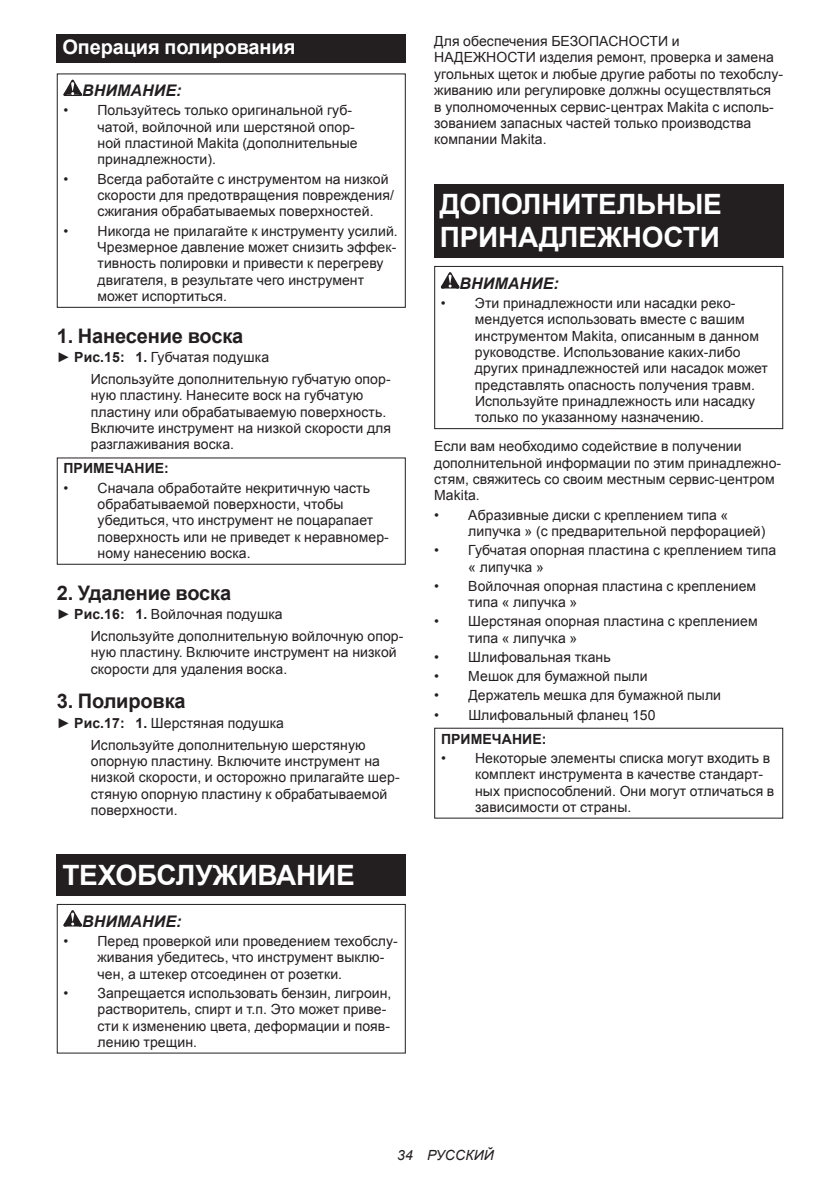
<style>
.page{position:relative;width:840px;height:1191px;background:#fff}
.page>*{position:absolute;margin:0;border:0;box-sizing:border-box;transform-origin:0 0}
.t1{font:700 28px/32.8px "Arial";letter-spacing:-.01em;color:#fff}
.t2{font:700 20px "Arial";letter-spacing:-.01em;color:#231f20}
.t3{font:700 20px "Arial";letter-spacing:-.01em;color:#fff}
.t4{font:italic 700 16px "Arial";letter-spacing:.005em;color:#231f20}
.t5{font:14px/16.4px "Arial";letter-spacing:.005em;color:#231f20}
.t6{font:700 14px "Arial";letter-spacing:.005em;color:#231f20}
.t7{font:italic 14px "Arial";letter-spacing:.005em;color:#231f20}
.s1{font-weight:700}
</style>
<div class="page">
<div style="left:57px;top:34px;width:348px;height:29px;background:#231f20"></div>
<svg style="left:63px;top:80px;width:19px;height:16px"></svg>
<div style="left:57px;top:73px;width:348px;height:235px;border:1px solid #231f20"></div>
<div style="left:57px;top:457px;width:348px;height:108px;border:1px solid #231f20"></div>
<div style="left:57px;top:855px;width:348px;height:41px;background:#231f20"></div>
<svg style="left:63px;top:910px;width:19px;height:16px"></svg>
<div style="left:57px;top:904px;width:348px;height:149px;border:1px solid #231f20"></div>
<div style="left:434px;top:184px;width:348px;height:74px;background:#231f20"></div>
<svg style="left:440px;top:272px;width:19px;height:16px"></svg>
<div style="left:434px;top:266px;width:348px;height:163px;border:1px solid #231f20"></div>
<h2 class="t3" style="left:62px;top:34px;width:234px">Операция полирования</h2>
<p class="t4" style="left:82px;top:80px;width:101px">ВНИМАНИЕ:</p>
<p class="t5" style="left:97px;top:102px;width:261px;text-indent:-34px">• Пользуйтесь только оригинальной губ&shy;чатой, войлочной или шерстяной опор&shy;ной пластиной Makita (дополнительные принадлежности).</p>
<p class="t5" style="left:97px;top:171px;width:298px;text-indent:-34px">• Всегда работайте с инструментом на низкой скорости для предотвращения повреждения/ сжигания обрабатываемых поверхностей.</p>
<p class="t5" style="left:97px;top:223px;width:301px;text-indent:-34px">• Никогда не прилагайте к инструменту усилий.<br>Чрезмерное давление может снизить эффек&shy;тивность полировки и привести к перегреву двигателя, в результате чего инструмент может испортиться.</p>
<h2 class="t2" style="left:57px;top:322px;width:188px">1. Нанесение воска</h2>
<p class="t5" style="left:91px;top:346px;width:301px;line-height:22px;text-indent:-34px">► <span class="s1">Рис.15: 1.</span> Губчатая подушка<br>Используйте дополнительную губчатую опор-</p>
<p class="t5" style="left:91px;top:387px;width:302px">ную пластину. Нанесите воск на губчатую пластину или обрабатываемую поверхность.<br>Включите инструмент на низкой скорости для разглаживания воска.</p>
<p class="t6" style="left:63px;top:459px;width:107px">ПРИМЕЧАНИЕ:</p>
<p class="t5" style="left:97px;top:479px;width:293px;text-indent:-34px">• Сначала обработайте некритичную часть обрабатываемой поверхности, чтобы убедиться, что инструмент не поцарапает поверхность или не приведет к неравномер&shy;ному нанесению воска.</p>
<h2 class="t2" style="left:57px;top:579px;width:176px">2. Удаление воска</h2>
<p class="t5" style="left:91px;top:603px;width:314px;line-height:22px;text-indent:-34px">► <span class="s1">Рис.16: 1.</span> Войлочная подушка<br>Используйте дополнительную войлочную опор-</p>
<p class="t5" style="left:91px;top:644px;width:307px">ную пластину. Включите инструмент на низкой скорости для удаления воска.</p>
<h2 class="t2" style="left:57px;top:688px;width:130px">3. Полировка</h2>
<p class="t5" style="left:91px;top:711px;width:276px;line-height:22px;text-indent:-34px">► <span class="s1">Рис.17: 1.</span> Шерстяная подушка<br>Используйте дополнительную шерстяную</p>
<p class="t5" style="left:91px;top:753px;width:310px">опорную пластину. Включите инструмент на низкой скорости, и осторожно прилагайте шер&shy;стяную опорную пластину к обрабатываемой поверхности.</p>
<h1 class="t1" style="left:62px;top:859px;width:294px">ТЕХОБСЛУЖИВАНИЕ</h1>
<p class="t4" style="left:82px;top:910px;width:101px">ВНИМАНИЕ:</p>
<p class="t5" style="left:97px;top:932px;width:301px;text-indent:-34px">• Перед проверкой или проведением техобслу&shy;живания убедитесь, что инструмент выклю&shy;чен, а штекер отсоединен от розетки.</p>
<p class="t5" style="left:97px;top:984px;width:295px;text-indent:-34px">• Запрещается использовать бензин, лигроин, растворитель, спирт и т.п. Это может приве&shy;сти к изменению цвета, деформации и появ&shy;лению трещин.</p>
<p class="t5" style="left:434px;top:33px;width:350px">Для обеспечения БЕЗОПАСНОСТИ и НАДЕЖНОСТИ изделия ремонт, проверка и замена угольных щеток и любые другие работы по техобслу&shy;живанию или регулировке должны осуществляться<br>в уполномоченных сервис-центрах Makita с исполь&shy;зованием запасных частей только производства компании Makita.</p>
<h1 class="t1" style="left:439px;top:188px;width:283px">ДОПОЛНИТЕЛЬНЫЕ<br>ПРИНАДЛЕЖНОСТИ</h1>
<p class="t4" style="left:459px;top:272px;width:101px">ВНИМАНИЕ:</p>
<p class="t5" style="left:474px;top:295px;width:294px;text-indent:-34px">• Эти принадлежности или насадки реко&shy;мендуется использовать вместе с вашим инструментом Makita, описанным в данном руководстве. Использование каких-либо других принадлежностей или насадок может представлять опасность получения травм.<br>Используйте принадлежность или насадку только по указанному назначению.</p>
<p class="t5" style="left:434px;top:438px;width:348px">Если вам необходимо содействие в получении дополнительной информации по этим принадлежно&shy;стям, свяжитесь со своим местным сервис-центром Makita.</p>
<p class="t5" style="left:468px;top:506px;width:298px;text-indent:-34px">• Абразивные диски с креплением типа « липучка » (с предварительной перфорацией)</p>
<p class="t5" style="left:468px;top:542px;width:309px;text-indent:-34px">• Губчатая опорная пластина с креплением типа « липучка »</p>
<p class="t5" style="left:468px;top:578px;width:289px;text-indent:-34px">• Войлочная опорная пластина с креплением типа « липучка »</p>
<p class="t5" style="left:468px;top:613px;width:291px;text-indent:-34px">• Шерстяная опорная пластина с креплением типа « липучка »</p>
<p class="t5" style="left:434px;top:649px;width:178px">• Шлифовальная ткань</p>
<p class="t5" style="left:434px;top:668px;width:215px">• Мешок для бумажной пыли</p>
<p class="t5" style="left:434px;top:687px;width:288px">• Держатель мешка для бумажной пыли</p>
<p class="t5" style="left:434px;top:706px;width:223px">• Шлифовальный фланец 150</p>
<p class="t6" style="left:441px;top:729px;width:107px">ПРИМЕЧАНИЕ:</p>
<p class="t5" style="left:475px;top:749px;width:301px;text-indent:-34px">• Некоторые элементы списка могут входить в комплект инструмента в качестве стандарт&shy;ных приспособлений. Они могут отличаться в зависимости от страны.</p>
<p class="t7" style="left:397px;top:1146px;width:98px">34 РУССКИЙ</p>
</div>
